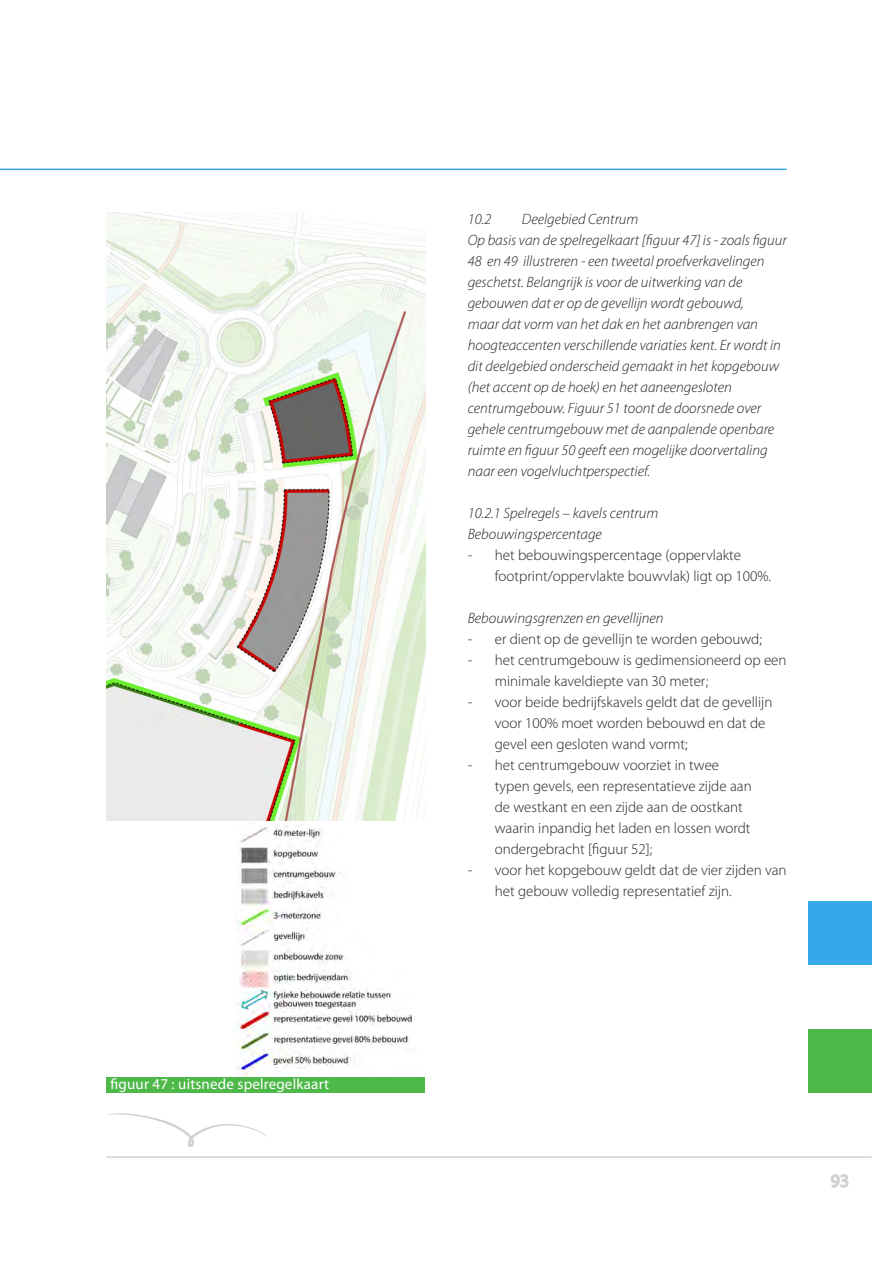
<style>
.page{position:relative;width:893px;height:1263px;background:#fff}
.page>*{position:absolute;margin:0;border:0;box-sizing:border-box;transform-origin:0 0}
.Standaard{font:italic 300 15px/21px "Myriad Pro";color:#231f20}
.Standaard-2{font:300 15px/21px "Myriad Pro";color:#231f20}
.t1{font:15px "Myriad Pro";letter-spacing:.01em;color:#fff}
</style>
<div class="page">
<svg style="left:830px;top:1174px;width:19px;height:14px"></svg>
<div style="left:808px;top:901px;width:64px;height:64px;background:#36a7e9"></div>
<div style="left:808px;top:1029px;width:64px;height:64px;background:#4eb848"></div>
<svg style="left:107px;top:1113px;width:160px;height:34px"></svg>
<hr style="left:106px;top:1156px;width:766px;height:2px;background:#d1d2d4">
<hr style="left:0;top:169px;width:787px;height:1px;background:#36a7e9">
<img style="left:234px;top:826px;width:181px;height:250px">
<img style="left:106px;top:213px;width:319px;height:608px">
<div style="left:106px;top:1078px;width:319px;height:15px;background:#4eb848"></div>
<p class="t1" style="left:111px;top:1074px;width:220px">figuur 47 : uitsnede spelregelkaart</p>
<p class="Standaard" style="left:468px;top:209px;width:25px">10.2</p>
<p class="Standaard" style="left:522px;top:209px;width:118px">Deelgebied Centrum</p>
<p class="Standaard" style="left:468px;top:230px;width:320px">Op basis van de spelregelkaart [figuur 47] is - zoals figuur 48 en 49 illustreren - een tweetal proefverkavelingen geschetst. Belangrijk is voor de uitwerking van de gebouwen dat er op de gevellijn wordt gebouwd,<br>maar dat vorm van het dak en het aanbrengen van hoogteaccenten verschillende variaties kent. Er wordt in dit deelgebied onderscheid gemaakt in het kopgebouw (het accent op de hoek) en het aaneengesloten centrumgebouw. Figuur 51 toont de doorsnede over gehele centrumgebouw met de aanpalende openbare ruimte en figuur 50 geeft een mogelijke doorvertaling naar een vogelvluchtperspectief.</p>
<p class="Standaard" style="left:468px;top:503px;width:192px">10.2.1 Spelregels – kavels centrum</p>
<p class="Standaard" style="left:468px;top:524px;width:136px">Bebouwingspercentage</p>
<p class="Standaard-2" style="left:495px;top:544px;width:278px;text-indent:-27px">- het bebouwingspercentage (oppervlakte footprint/oppervlakte bouwvlak) ligt op 100%.</p>
<p class="Standaard" style="left:468px;top:608px;width:197px">Bebouwingsgrenzen en gevellijnen</p>
<p class="Standaard-2" style="left:468px;top:628px;width:296px">- er dient op de gevellijn te worden gebouwd;</p>
<p class="Standaard-2" style="left:495px;top:649px;width:293px;text-indent:-27px">- het centrumgebouw is gedimensioneerd op een minimale kaveldiepte van 30 meter;</p>
<p class="Standaard-2" style="left:495px;top:691px;width:279px;text-indent:-27px">- voor beide bedrijfskavels geldt dat de gevellijn voor 100% moet worden bebouwd en dat de gevel een gesloten wand vormt;</p>
<p class="Standaard-2" style="left:495px;top:754px;width:258px;text-indent:-27px">- het centrumgebouw voorziet in twee typen gevels, een representatieve zijde aan de westkant en een zijde aan de oostkant waarin inpandig het laden en lossen wordt ondergebracht [figuur 52];</p>
<p class="Standaard-2" style="left:495px;top:859px;width:293px;text-indent:-27px">- voor het kopgebouw geldt dat de vier zijden van het gebouw volledig representatief zijn.</p>
</div>
